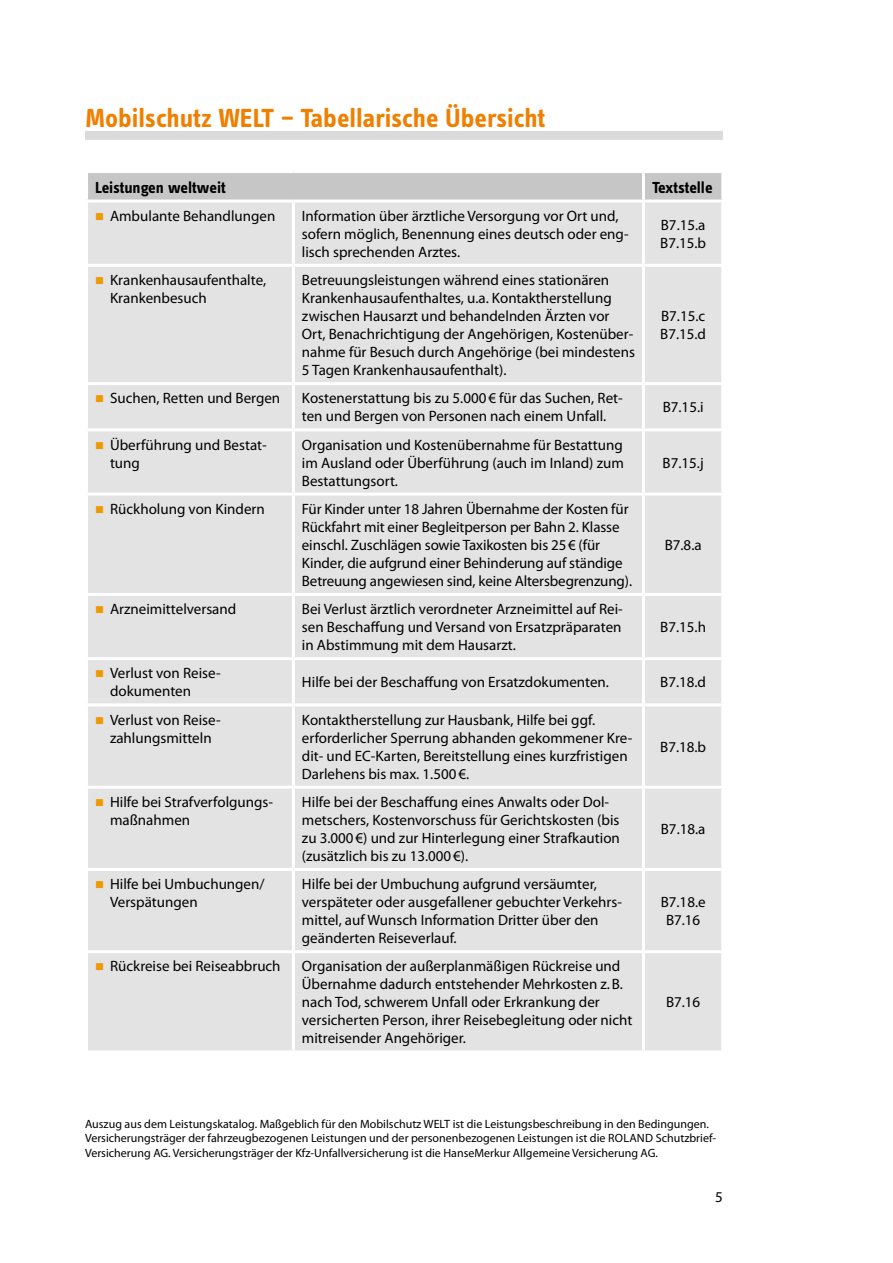
<style>
.page{position:relative;width:893px;height:1263px;background:#fff}
.page>*{position:absolute;margin:0;border:0;box-sizing:border-box;transform-origin:0 0}
.t1{font:700 27px "Info Text";color:#f07f00}
.t2{font:700 16.5px "Info Text";letter-spacing:-.005em;color:#000}
.t3{font:15px/18px "Myriad Pro";color:#000}
.t4{font:12px/14.4px "Myriad Pro";color:#000}
.s1{color:#e90}
</style>
<div class="page">
<div style="left:88px;top:173px;width:633px;height:27px;background:#c6c6c6"></div>
<div style="left:88px;top:203px;width:633px;height:847px;background:#e3e3e3"></div>
<hr style="left:642px;top:173px;width:3px;height:27px;background:#fff">
<hr style="left:292px;top:203px;width:3px;height:61px;background:#fff">
<hr style="left:642px;top:203px;width:3px;height:61px;background:#fff">
<hr style="left:85px;top:264px;width:208px;height:3px;background:#fff">
<hr style="left:293px;top:264px;width:350px;height:3px;background:#fff">
<hr style="left:292px;top:267px;width:3px;height:115px;background:#fff">
<hr style="left:643px;top:264px;width:81px;height:3px;background:#fff">
<hr style="left:642px;top:267px;width:3px;height:115px;background:#fff">
<hr style="left:85px;top:382px;width:208px;height:3px;background:#fff">
<hr style="left:293px;top:382px;width:350px;height:3px;background:#fff">
<hr style="left:292px;top:385px;width:3px;height:43px;background:#fff">
<hr style="left:643px;top:382px;width:81px;height:3px;background:#fff">
<hr style="left:642px;top:385px;width:3px;height:43px;background:#fff">
<hr style="left:85px;top:428px;width:208px;height:3px;background:#fff">
<hr style="left:293px;top:428px;width:350px;height:3px;background:#fff">
<hr style="left:292px;top:431px;width:3px;height:62px;background:#fff">
<hr style="left:643px;top:428px;width:81px;height:3px;background:#fff">
<hr style="left:642px;top:431px;width:3px;height:62px;background:#fff">
<hr style="left:85px;top:493px;width:208px;height:3px;background:#fff">
<hr style="left:293px;top:493px;width:350px;height:3px;background:#fff">
<hr style="left:292px;top:496px;width:3px;height:97px;background:#fff">
<hr style="left:643px;top:493px;width:81px;height:3px;background:#fff">
<hr style="left:642px;top:496px;width:3px;height:97px;background:#fff">
<hr style="left:85px;top:593px;width:208px;height:3px;background:#fff">
<hr style="left:293px;top:593px;width:350px;height:3px;background:#fff">
<hr style="left:292px;top:596px;width:3px;height:61px;background:#fff">
<hr style="left:643px;top:593px;width:81px;height:3px;background:#fff">
<hr style="left:642px;top:596px;width:3px;height:61px;background:#fff">
<hr style="left:85px;top:657px;width:208px;height:3px;background:#fff">
<hr style="left:293px;top:657px;width:350px;height:3px;background:#fff">
<hr style="left:292px;top:660px;width:3px;height:43px;background:#fff">
<hr style="left:643px;top:657px;width:81px;height:3px;background:#fff">
<hr style="left:642px;top:660px;width:3px;height:43px;background:#fff">
<hr style="left:85px;top:703px;width:208px;height:3px;background:#fff">
<hr style="left:293px;top:703px;width:350px;height:3px;background:#fff">
<hr style="left:292px;top:706px;width:3px;height:80px;background:#fff">
<hr style="left:643px;top:703px;width:81px;height:3px;background:#fff">
<hr style="left:642px;top:706px;width:3px;height:80px;background:#fff">
<hr style="left:85px;top:786px;width:208px;height:3px;background:#fff">
<hr style="left:293px;top:786px;width:350px;height:3px;background:#fff">
<hr style="left:292px;top:789px;width:3px;height:79px;background:#fff">
<hr style="left:643px;top:786px;width:81px;height:3px;background:#fff">
<hr style="left:642px;top:789px;width:3px;height:79px;background:#fff">
<hr style="left:85px;top:868px;width:208px;height:3px;background:#fff">
<hr style="left:293px;top:868px;width:350px;height:3px;background:#fff">
<hr style="left:292px;top:871px;width:3px;height:79px;background:#fff">
<hr style="left:643px;top:868px;width:81px;height:3px;background:#fff">
<hr style="left:642px;top:871px;width:3px;height:79px;background:#fff">
<hr style="left:85px;top:950px;width:208px;height:3px;background:#fff">
<hr style="left:293px;top:950px;width:350px;height:3px;background:#fff">
<hr style="left:292px;top:953px;width:3px;height:97px;background:#fff">
<hr style="left:643px;top:950px;width:81px;height:3px;background:#fff">
<hr style="left:642px;top:953px;width:3px;height:97px;background:#fff">
<div style="left:85px;top:131px;width:638px;height:9px;background:#dadada"></div>
<svg style="left:104px;top:221px;width:12px;height:1px"></svg>
<svg style="left:104px;top:285px;width:12px;height:1px"></svg>
<svg style="left:104px;top:403px;width:12px;height:1px"></svg>
<svg style="left:104px;top:450px;width:12px;height:1px"></svg>
<svg style="left:104px;top:514px;width:12px;height:1px"></svg>
<svg style="left:104px;top:614px;width:12px;height:1px"></svg>
<svg style="left:104px;top:678px;width:12px;height:1px"></svg>
<svg style="left:104px;top:725px;width:12px;height:1px"></svg>
<svg style="left:104px;top:807px;width:12px;height:1px"></svg>
<svg style="left:104px;top:889px;width:12px;height:1px"></svg>
<svg style="left:104px;top:971px;width:12px;height:1px"></svg>
<h1 class="t1" style="left:85px;top:102px;width:462px">Mobilschutz WELT – Tabellarische Übersicht</h1>
<p class="t2" style="left:95px;top:178px;width:132px">Leistungen weltweit</p>
<p class="t2" style="left:652px;top:178px;width:62px">Textstelle</p>
<p class="t3" style="left:95px;top:207px;width:182px"><span class="s1">■</span> Ambulante Behandlungen</p>
<p class="t3" style="left:302px;top:207px;width:328px">Information über ärztliche Versorgung vor Ort und, sofern möglich, Benennung eines deutsch oder eng&shy;lisch sprechenden Arztes.</p>
<p class="t3" style="left:660px;top:216px;width:47px">B7.15.a<br>B7.15.b</p>
<p class="t3" style="left:110px;top:271px;width:158px;text-indent:-15px"><span class="s1">■</span> Krankenhausaufenthalte,<br>Krankenbesuch</p>
<p class="t3" style="left:302px;top:271px;width:335px">Betreuungsleistungen während eines stationären Krankenhausaufenthaltes, u.a. Kontaktherstellung zwischen Hausarzt und behandelnden Ärzten vor Ort, Benachrichtigung der Angehörigen, Kostenüber&shy;nahme für Besuch durch Angehörige (bei mindestens 5 Tagen Krankenhausaufenthalt).</p>
<p class="t3" style="left:660px;top:307px;width:47px">B7.15.c<br>B7.15.d</p>
<p class="t3" style="left:95px;top:389px;width:187px"><span class="s1">■</span> Suchen, Retten und Bergen</p>
<p class="t3" style="left:302px;top:389px;width:322px">Kostenerstattung bis zu 5.000€ für das Suchen, Ret&shy;ten und Bergen von Personen nach einem Unfall.</p>
<p class="t3" style="left:663px;top:398px;width:42px">B7.15.i</p>
<p class="t3" style="left:110px;top:435px;width:158px;text-indent:-15px"><span class="s1">■</span> Überführung und Bestat&shy;tung</p>
<p class="t3" style="left:302px;top:435px;width:324px;text-align:justify">Organisation und Kostenübernahme für Bestattung im Ausland oder Überführung (auch im Inland) zum Bestattungsort.</p>
<p class="t3" style="left:663px;top:453px;width:43px">B7.15.j</p>
<p class="t3" style="left:95px;top:500px;width:171px"><span class="s1">■</span> Rückholung von Kindern</p>
<p class="t3" style="left:302px;top:500px;width:332px">Für Kinder unter 18 Jahren Übernahme der Kosten für Rückfahrt mit einer Begleitperson per Bahn 2. Klasse einschl. Zuschlägen sowie Taxikosten bis 25€ (für Kinder, die aufgrund einer Behinderung auf ständige Betreuung angewiesen sind, keine Altersbegrenzung).</p>
<p class="t3" style="left:95px;top:600px;width:143px"><span class="s1">■</span> Arzneimittelversand</p>
<p class="t3" style="left:302px;top:600px;width:322px;text-align:justify">Bei Verlust ärztlich verordneter Arzneimittel auf Rei&shy;sen Beschaffung und Versand von Ersatzpräparaten in Abstimmung mit dem Hausarzt.</p>
<p class="t3" style="left:665px;top:536px;width:38px">B7.8.a</p>
<p class="t3" style="left:660px;top:618px;width:47px">B7.15.h</p>
<p class="t3" style="left:110px;top:664px;width:111px;text-indent:-15px"><span class="s1">■</span> Verlust von Reise&shy;dokumenten</p>
<p class="t3" style="left:302px;top:673px;width:309px">Hilfe bei der Beschaffung von Ersatzdokumenten.</p>
<p class="t3" style="left:660px;top:673px;width:47px">B7.18.d</p>
<p class="t3" style="left:95px;top:710px;width:126px;text-align:center"><span class="s1">■</span> Verlust von Reise&shy;zahlungsmitteln</p>
<p class="t3" style="left:302px;top:710px;width:332px">Kontaktherstellung zur Hausbank, Hilfe bei ggf. erforderlicher Sperrung abhanden gekommener Kre&shy;dit- und EC-Karten, Bereitstellung eines kurzfristigen Darlehens bis max. 1.500€.</p>
<p class="t3" style="left:660px;top:737px;width:47px">B7.18.b</p>
<p class="t3" style="left:110px;top:793px;width:165px;text-indent:-15px"><span class="s1">■</span> Hilfe bei Strafverfolgungs&shy;maßnahmen</p>
<p class="t3" style="left:302px;top:793px;width:319px">Hilfe bei der Beschaffung eines Anwalts oder Dol&shy;metschers, Kostenvorschuss für Gerichtskosten (bis zu 3.000€) und zur Hinterlegung einer Strafkaution (zusätzlich bis zu 13.000€).</p>
<p class="t3" style="left:110px;top:875px;width:156px;text-indent:-15px"><span class="s1">■</span> Hilfe bei Umbuchungen/<br>Verspätungen</p>
<p class="t3" style="left:302px;top:875px;width:322px">Hilfe bei der Umbuchung aufgrund versäumter, verspäteter oder ausgefallener gebuchter Verkehrs&shy;mittel, auf Wunsch Information Dritter über den geänderten Reiseverlauf.</p>
<p class="t3" style="left:95px;top:957px;width:187px"><span class="s1">■</span> Rückreise bei Reiseabbruch</p>
<p class="t3" style="left:302px;top:957px;width:332px">Organisation der außerplanmäßigen Rückreise und Übernahme dadurch entstehender Mehrkosten z.B. nach Tod, schwerem Unfall oder Erkrankung der versicherten Person, ihrer Reisebegleitung oder nicht mitreisender Angehöriger.</p>
<p class="t3" style="left:661px;top:820px;width:46px">B7.18.a</p>
<p class="t3" style="left:661px;top:893px;width:46px;text-align:center">B7.18.e<br>B7.16</p>
<p class="t3" style="left:666px;top:993px;width:36px">B7.16</p>
<p class="t4" style="left:85px;top:1116px;width:633px">Auszug aus dem Leistungskatalog. Maßgeblich für den Mobilschutz WELT ist die Leistungsbeschreibung in den Bedingungen.<br>Versicherungsträger der fahrzeugbezogenen Leistungen und der personenbezogenen Leistungen ist die ROLAND Schutzbrief-<br>Versicherung AG. Versicherungsträger der Kfz-Unfallversicherung ist die HanseMerkur Allgemeine Versicherung AG.</p>
<p class="t3" style="left:715px;top:1188px;width:9px">5</p>
</div>
